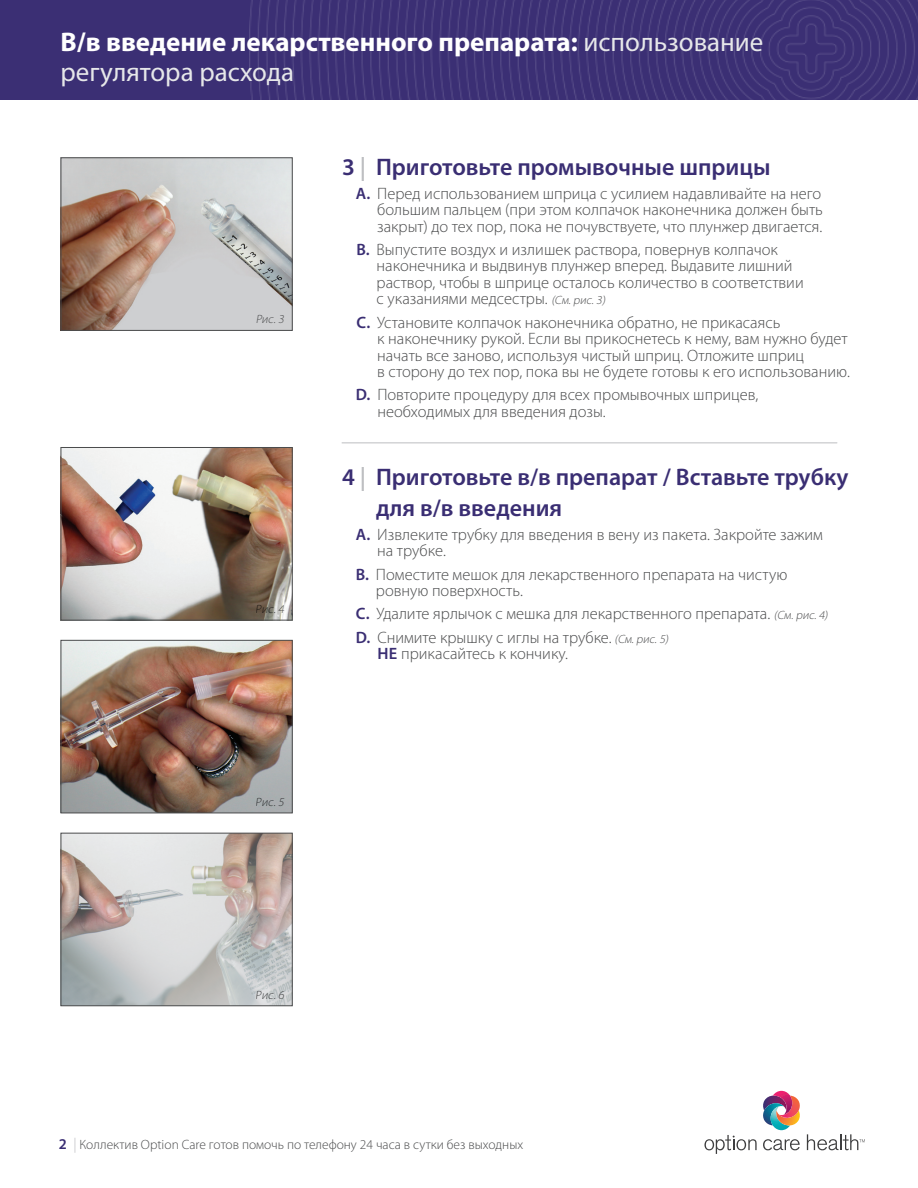
<style>
.page{position:relative;width:918px;height:1188px;background:#fff}
.page>*{position:absolute;margin:0;border:0;box-sizing:border-box;transform-origin:0 0}
.t1{font:700 27px/30px "Myriad Pro";color:#fff}
.t2{font:600 24px/31.5px "Myriad Pro";color:#3a2e73}
.t3{font:300 16.5px/16.5px "Myriad Pro";color:#4b4c4d}
.t4{font:300 13.5px "Myriad Pro";color:#4b4c4d}
.t5{font:italic 300 12px "Myriad Pro";color:#4b4c4d}
.s1{font-weight:400;color:#e6e7e9}
.s2{color:#bcbdc0}
.s3{font-weight:600;color:#3a2e73}
.s4{font-style:italic;font-size:12px}
.s5{font-weight:600;font-size:15px;color:#3a2e73}
.s6{font-size:15px;color:#bcbdc0}
</style>
<div class="page">
<img style="left:63px;top:449px;width:228px;height:170px">
<div style="left:61px;top:447px;width:232px;height:174px;border:1px solid #4b4c4d"></div>
<img style="left:63px;top:159px;width:228px;height:170px">
<div style="left:61px;top:157px;width:232px;height:174px;border:1px solid #4b4c4d"></div>
<hr style="left:342px;top:442px;width:495px;height:1px;background:#bcbdc0">
<img style="left:63px;top:642px;width:228px;height:169px">
<div style="left:61px;top:640px;width:232px;height:173px;border:1px solid #4b4c4d"></div>
<img style="left:63px;top:835px;width:228px;height:169px">
<div style="left:61px;top:833px;width:232px;height:173px;border:1px solid #4b4c4d"></div>
<div style="left:0;top:0;width:918px;height:100px;background:#3b2f74"></div>
<img style="left:249px;top:0;width:669px;height:100px">
<svg style="left:807px;top:1134px;width:58px;height:16px"></svg>
<svg style="left:704px;top:1091px;width:96px;height:63px"></svg>
<h1 class="t1" style="left:61px;top:26px;width:704px">В/в введение лекарственного препарата: <span class="s1">использование регулятора расхода</span></h1>
<p class="t5" style="left:256px;top:313px;width:32px">Рис. 3</p>
<p class="t5" style="left:256px;top:603px;width:32px">Рис. 4</p>
<p class="t5" style="left:256px;top:795px;width:32px">Рис. 5</p>
<h2 class="t2" style="left:342px;top:151px;width:430px">3 <span class="s2">|</span> Приготовьте промывочные шприцы</h2>
<p class="t3" style="left:377px;top:185px;width:447px;text-align:justify;text-indent:-21px"><span class="s3">A.</span> Перед использованием шприца с усилием надавливайте на него большим пальцем (при этом колпачок наконечника должен быть закрыт) до тех пор, пока не почувствуете, что плунжер двигается.</p>
<p class="t3" style="left:377px;top:241px;width:429px;text-indent:-20px"><span class="s3">B.</span> Выпустите воздух и излишек раствора, повернув колпачок наконечника и выдвинув плунжер вперед. Выдавите лишний раствор, чтобы в шприце осталось количество в соответствии с указаниями медсестры. <span class="s4">(См.рис.3)</span></p>
<p class="t3" style="left:377px;top:314px;width:474px;text-indent:-21px"><span class="s3">C.</span> Установите колпачок наконечника обратно, не прикасаясь<br>к наконечнику рукой. Если вы прикоснетесь к нему, вам нужно будет начать все заново, используя чистый шприц. Отложите шприц<br>в сторону до тех пор, пока вы не будете готовы к его использованию.</p>
<p class="t3" style="left:377px;top:387px;width:382px;text-indent:-22px"><span class="s3">D.</span> Повторите процедуру для всех промывочных шприцев, необходимых для введения дозы.</p>
<h2 class="t2" style="left:376px;top:461px;width:474px;text-indent:-34px">4 <span class="s2">|</span> Приготовьте в/в препарат / Вставьте трубку для в/в введения</h2>
<p class="t3" style="left:377px;top:526px;width:447px;text-indent:-21px"><span class="s3">A.</span> Извлеките трубку для введения в вену из пакета. Закройте зажим на трубке.</p>
<p class="t3" style="left:376px;top:566px;width:413px;text-indent:-20px"><span class="s3">B.</span> Поместите мешок для лекарственного препарата на чистую ровную поверхность.</p>
<p class="t3" style="left:356px;top:602px;width:476px;line-height:23.2px"><span class="s3">C.</span> Удалите ярлычок с мешка для лекарственного препарата. <span class="s4">(См.рис.4)<br></span><span class="s3">D.</span> Снимите крышку с иглы на трубке. <span class="s4">(См.рис.5)</span></p>
<p class="t3" style="left:378px;top:646px;width:192px"><span class="s3">НЕ</span> прикасайтесь к кончику.</p>
<p class="t5" style="left:256px;top:988px;width:32px">Рис. 6</p>
<p class="t4" style="left:59px;top:1137px;width:466px"><span class="s5">2</span> <span class="s6">|</span> Коллектив Option Care готов помочь по телефону 24 часа в сутки без выходных</p>
</div>
